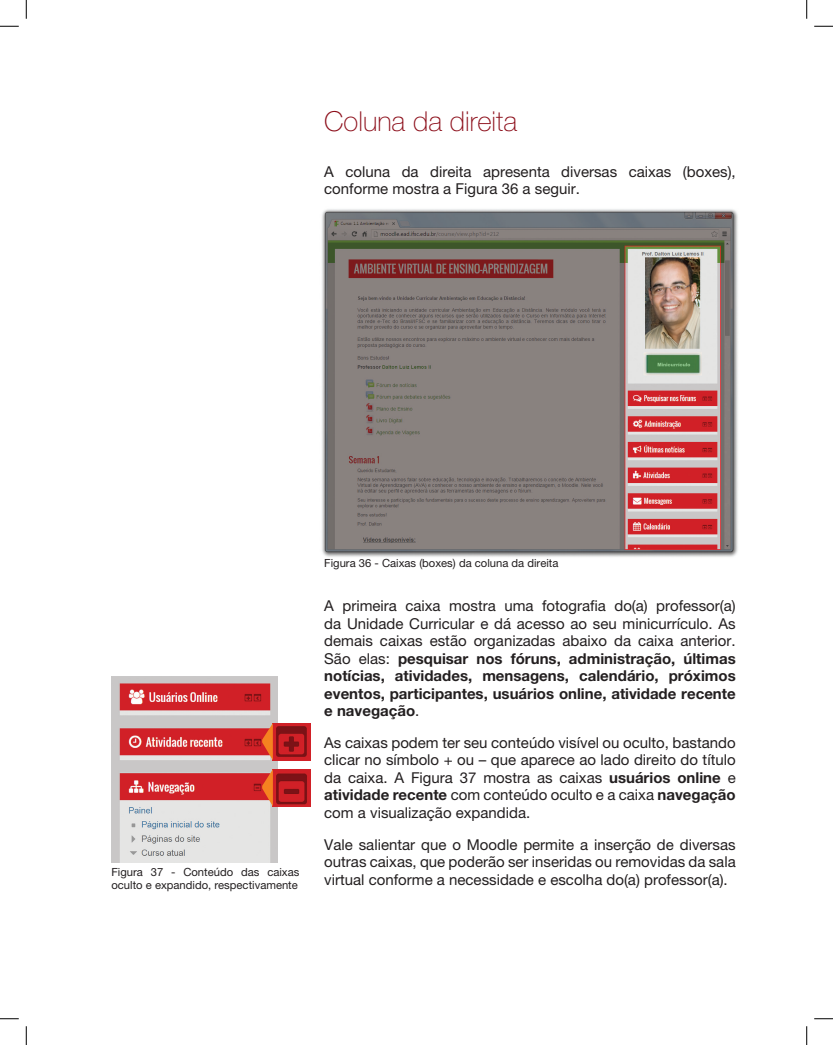
<style>
.page{position:relative;width:833px;height:1045px;background:#fff}
.page>*{position:absolute;margin:0;border:0;box-sizing:border-box;transform-origin:0 0}
.t1{font:100 27.5px "Helvetica Neue LT Pro";color:#8b0c18}
.t2{font:15px/17.5px "Helvetica Neue LT Pro";color:#231f20;text-align:justify}
.t3{font:11.25px/13.5px "Helvetica Neue LT Pro";color:#231f20}
.s1{font-weight:700}
</style>
<div class="page">
<img style="left:322px;top:209px;width:416px;height:348px">
<img style="left:111px;top:676px;width:166px;height:186px">
<img style="left:273px;top:723px;width:37px;height:37px">
<img style="left:273px;top:769px;width:37px;height:37px">
<svg style="left:262px;top:769px;width:11px;height:37px"></svg>
<svg style="left:262px;top:723px;width:11px;height:37px"></svg>
<svg style="left:0;top:25px;width:19px;height:2px"></svg>
<svg style="left:814px;top:25px;width:18px;height:2px"></svg>
<svg style="left:0;top:1018px;width:19px;height:1px"></svg>
<svg style="left:814px;top:1018px;width:18px;height:1px"></svg>
<svg style="left:25px;top:0;width:2px;height:19px"></svg>
<svg style="left:25px;top:1026px;width:2px;height:19px"></svg>
<svg style="left:806px;top:0;width:1px;height:19px"></svg>
<svg style="left:806px;top:1026px;width:1px;height:19px"></svg>
<h1 class="t1" style="left:324px;top:105px;width:194px">Coluna da direita</h1>
<p class="t2" style="left:324px;top:162px;width:413px">A coluna da direita apresenta diversas caixas (boxes), conforme mostra a Figura 36 a seguir.</p>
<p class="t3" style="left:111px;top:865px;width:189px">Figura 37 - Conteúdo das caixas oculto e expandido, respectivamente</p>
<p class="t3" style="left:324px;top:556px;width:235px">Figura 36 - Caixas (boxes) da coluna da direita</p>
<p class="t2" style="left:324px;top:597px;width:413px">A primeira caixa mostra uma fotografia do(a) professor(a) da Unidade Curricular e dá acesso ao seu minicurrículo. As demais caixas estão organizadas abaixo da caixa anterior.<br>São elas: <span class="s1">pesquisar nos fóruns, administração, últimas notícias, atividades, mensagens, calendário, próximos eventos, participantes, usuários online, atividade recente e navegação</span>.</p>
<p class="t2" style="left:324px;top:733px;width:413px">As caixas podem ter seu conteúdo visível ou oculto, bastando clicar no símbolo + ou – que aparece ao lado direito do título da caixa. A Figura 37 mostra as caixas <span class="s1">usuários online</span> e <span class="s1">atividade recente</span> com conteúdo oculto e a caixa <span class="s1">navegação </span>com a visualização expandida.</p>
<p class="t2" style="left:324px;top:835px;width:413px">Vale salientar que o Moodle permite a inserção de diversas outras caixas, que poderão ser inseridas ou removidas da sala virtual conforme a necessidade e escolha do(a) professor(a).</p>
</div>
